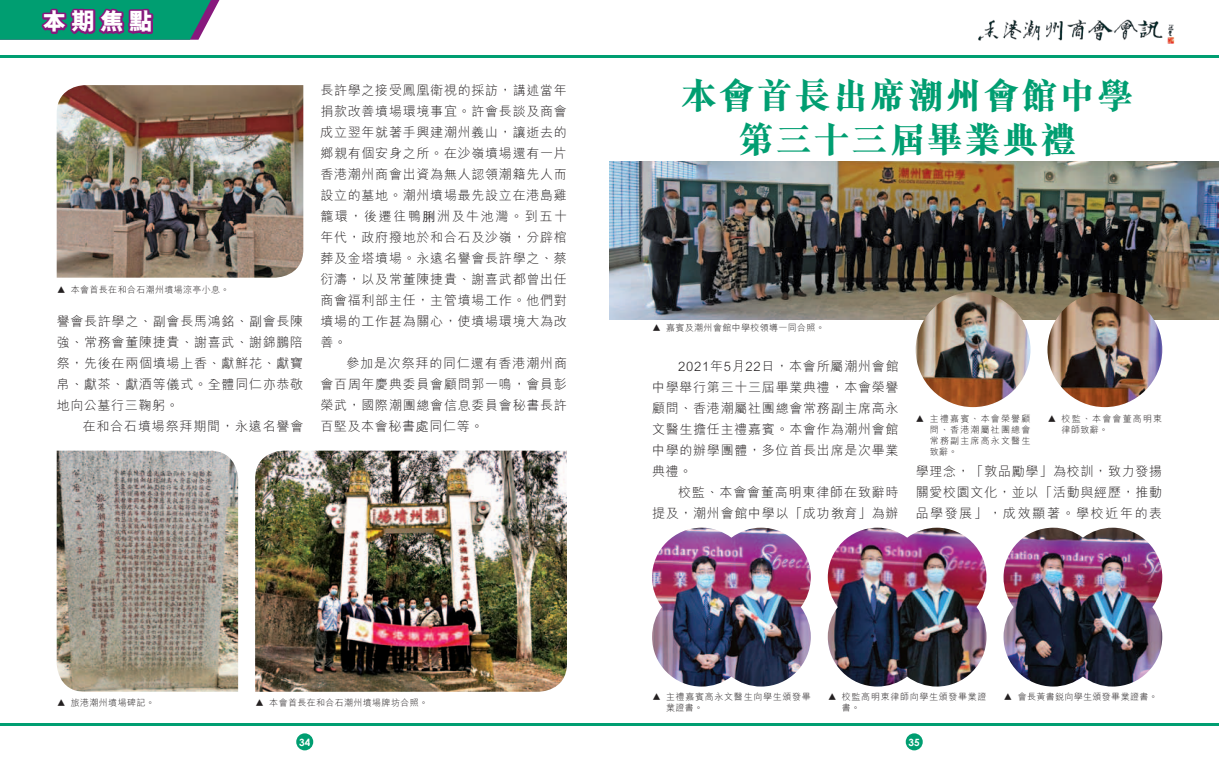
<style>
.page{position:relative;width:1219px;height:766px;background:#fff}
.page>*{position:absolute;margin:0;border:0;box-sizing:border-box;transform-origin:0 0}
.t1{font:800 36px/43.2px "M Sung";letter-spacing:.05em;color:#009e71;text-align:center}
.t2{font:800 24px "M Hei";color:#fff}
.t3{font:300 13px/21px "M Hei";letter-spacing:.055em;color:#231f20;text-align:justify}
.t4{font:700 10px "Century Gothic";color:#fff}
.t5{font:300 9px/11px "M Hei";letter-spacing:.04em;color:#231f20;text-align:justify}
.t6{font:300 9px/11px "M Hei";letter-spacing:.075em;color:#231f20}
.t7{font:300 9px/11px "M Hei";letter-spacing:.13em;color:#231f20}
.s1{font-family:"ST Xihei";font-weight:400}
</style>
<div class="page">
<img style="left:1140px;top:20px;width:35px;height:24px">
<hr style="left:0;top:56px;width:1219px;height:2px;background:#009e71">
<hr style="left:0;top:723px;width:1219px;height:2px;background:#009e71">
<div style="left:296px;top:733px;width:17px;height:17px;background:#009e71;border-radius:50%"></div>
<svg style="left:0;top:0;width:219px;height:129px"></svg>
<img style="left:57px;top:85px;width:246px;height:192px">
<img style="left:255px;top:450px;width:312px;height:241px">
<img style="left:57px;top:450px;width:181px;height:241px">
<svg style="left:667px;top:19px;width:473px;height:732px"></svg>
<img style="left:609px;top:162px;width:610px;height:157px">
<img style="left:916px;top:292px;width:114px;height:115px;border-radius:57px">
<img style="left:1047px;top:292px;width:115px;height:115px;border-radius:57px">
<img style="left:652px;top:527px;width:159px;height:159px">
<img style="left:1003px;top:527px;width:159px;height:159px">
<img style="left:828px;top:527px;width:158px;height:159px">
<h2 class="t2" style="left:43px;top:9px;width:112px">本期焦點</h2>
<p class="t5" style="left:57px;top:285px;width:174px">▲ 本會首長在和合石潮州墳場涼亭小息。</p>
<p class="t3" style="left:57px;top:311px;width:248px">譽會長許學之、副會長馬鴻銘、副會長陳強、常務會董陳捷貴、謝喜武、謝錦鵬陪祭，先後在兩個墳場上香、獻鮮花、獻寶帛、獻茶、獻酒等儀式。全體同仁亦恭敬地向公墓行三鞠躬。</p>
<p class="t3" style="left:83px;top:416px;width:222px">在和合石墳場祭拜期間，永遠名譽會</p>
<p class="t3" style="left:320px;top:80px;width:248px">長許學之接受鳳凰衛視的採訪，講述當年捐款改善墳場環境事宜。許會長談及商會成立翌年就著手興建潮州義山，讓逝去的鄉親有個安身之所。在沙嶺墳場還有一片香港潮州商會出資為無人認領潮籍先人而設立的墓地。潮州墳場最先設立在港島雞籠環，後遷往鴨<span class="s1">脷</span>洲及牛池灣。到五十年代，政府撥地於和合石及沙嶺，分辟棺葬及金塔墳場。永遠名譽會長許學之、蔡衍濤，以及常董陳捷貴、謝喜武都曾出任商會福利部主任，主管墳場工作。他們對墳場的工作甚為關心，使墳場環境大為改善。</p>
<p class="t3" style="left:320px;top:353px;width:248px;text-indent:26px">參加是次祭拜的同仁還有香港潮州商會百周年慶典委員會顧問郭一鳴，會員彭榮武，國際潮團總會信息委員會秘書長許百堅及本會秘書處同仁等。</p>
<p class="t5" style="left:57px;top:697px;width:100px">▲ 旅港潮州墳場碑記。</p>
<p class="t5" style="left:255px;top:697px;width:174px">▲ 本會首長在和合石潮州墳場牌坊合照。</p>
<h1 class="t1" style="left:681px;top:76px;width:453px">本會首長出席潮州會館中學第三十三屆畢業典禮</h1>
<p class="t5" style="left:652px;top:323px;width:174px">▲ 嘉賓及潮州會館中學校領導一同合照。</p>
<p class="t3" style="left:652px;top:356px;width:248px;text-indent:26px">2021年5月22日，本會所屬潮州會館中學舉行第三十三屆畢業典禮，本會榮譽顧問、香港潮屬社團總會常務副主席高永文醫生擔任主禮嘉賓。本會作為潮州會館中學的辦學團體，多位首長出席是次畢業典禮。</p>
<p class="t3" style="left:652px;top:482px;width:248px;text-align:right">校監、本會會董高明東律師在致辭時<br>提及，潮州會館中學以「成功教育」為辦</p>
<p class="t5" style="left:930px;top:413px;width:102px;text-indent:-14px">▲ 主禮嘉賓、本會榮譽顧問、香港潮屬社團總會常務副主席高永文醫生致辭。</p>
<p class="t7" style="left:1062px;top:413px;width:102px;text-indent:-14px">▲ 校監、本會會董高明東律師致辭。</p>
<p class="t3" style="left:916px;top:461px;width:248px">學理念，「敦品勵學」為校訓，致力發揚關愛校園文化，並以「活動與經歷，推動品學發展」，成效顯著。學校近年的表</p>
<p class="t6" style="left:666px;top:691px;width:146px;text-indent:-14px">▲ 主禮嘉賓高永文醫生向學生頒發畢業證書。</p>
<p class="t6" style="left:828px;top:691px;width:160px">▲ 校監高明東律師向學生頒發畢業證</p>
<p class="t5" style="left:1003px;top:691px;width:156px">▲ 會長黃書銳向學生頒發畢業證書。</p>
<p class="t5" style="left:842px;top:702px;width:20px">書。</p>
<p class="t4" style="left:299px;top:735px;width:13px">34</p>
<p class="t4" style="left:909px;top:735px;width:13px">35</p>
</div>
